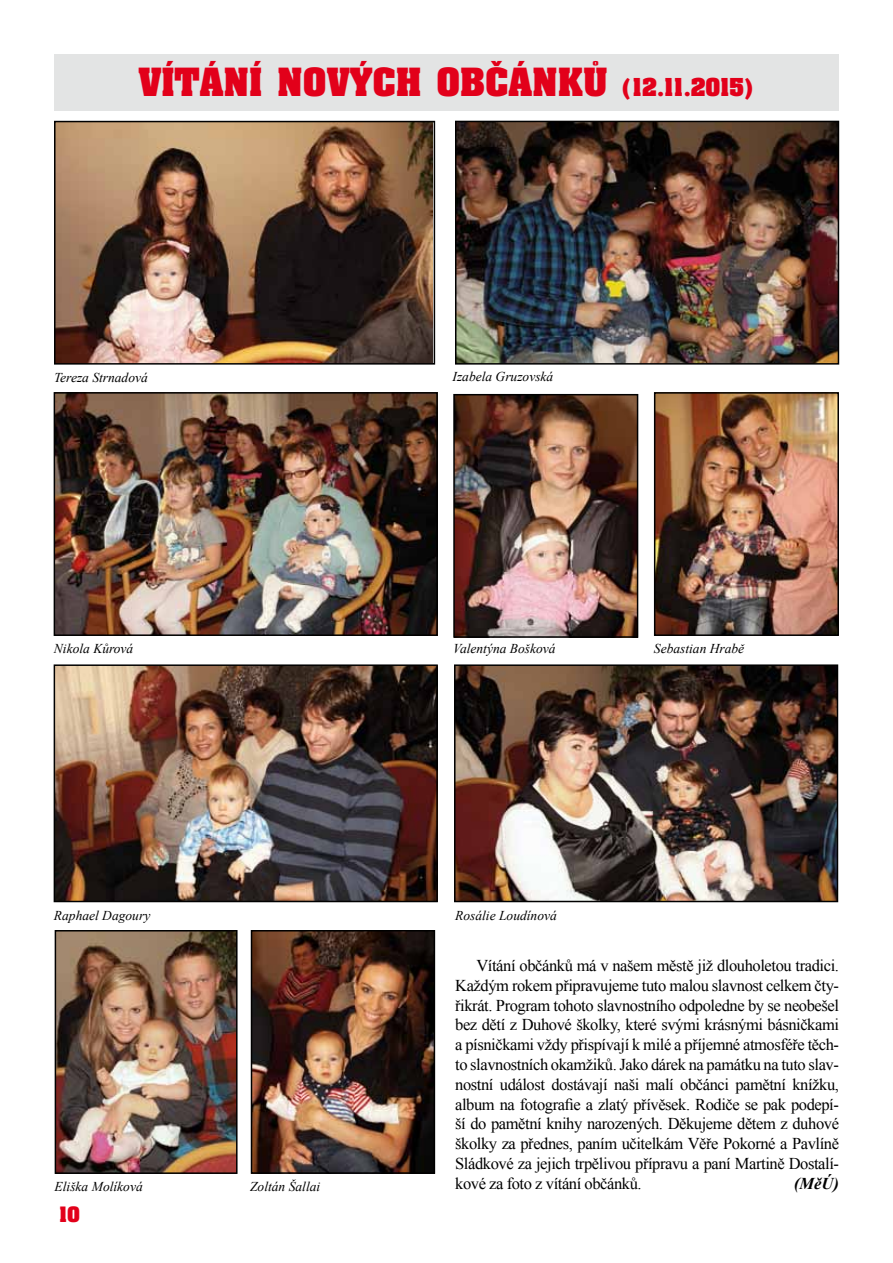
<style>
.page{position:relative;width:893px;height:1263px;background:#fff}
.page>*{position:absolute;margin:0;border:0;box-sizing:border-box;transform-origin:0 0}
.t1{font:33px "Aardvark CE Bold";color:#e2001a}
.t2{font:18px "Aardvark CE Bold";color:#e2001a}
.t3{font:16.5px/19.8px "Times New Roman";letter-spacing:-.025em;color:#000;text-align:justify}
.t4{font:italic 700 16.5px "Times New Roman";color:#000}
.t5{font:italic 13.5px "Times New Roman";color:#000}
.s1{font-size:21px}
</style>
<div class="page">
<div style="left:54px;top:54px;width:785px;height:57px;background:#e3e4e4"></div>
<img style="left:458px;top:124px;width:378px;height:238px">
<div style="left:455px;top:121px;width:384px;height:244px;border:2px solid #000"></div>
<img style="left:58px;top:933px;width:177px;height:238px">
<div style="left:55px;top:930px;width:183px;height:244px;border:2px solid #000"></div>
<img style="left:57px;top:395px;width:378px;height:238px">
<div style="left:54px;top:392px;width:384px;height:244px;border:2px solid #000"></div>
<img style="left:457px;top:667px;width:378px;height:232px">
<div style="left:454px;top:664px;width:384px;height:238px;border:2px solid #000"></div>
<img style="left:57px;top:667px;width:378px;height:232px">
<div style="left:54px;top:664px;width:384px;height:238px;border:2px solid #000"></div>
<img style="left:254px;top:933px;width:178px;height:238px">
<div style="left:251px;top:930px;width:184px;height:244px;border:2px solid #000"></div>
<img style="left:456px;top:397px;width:179px;height:238px">
<div style="left:453px;top:394px;width:185px;height:244px;border:2px solid #000"></div>
<img style="left:657px;top:395px;width:179px;height:238px">
<div style="left:654px;top:392px;width:185px;height:244px;border:2px solid #000"></div>
<img style="left:57px;top:124px;width:375px;height:238px">
<div style="left:54px;top:121px;width:381px;height:244px;border:2px solid #000"></div>
<h1 class="t1" style="left:138px;top:59px;width:617px">VÍTÁNÍ NOVÝCH OBČÁNKŮ <span class="s1">(12.11.2015)</span></h1>
<p class="t5" style="left:54px;top:368px;width:95px">Tereza Strnadová</p>
<p class="t5" style="left:54px;top:639px;width:81px">Nikola Kůrová</p>
<p class="t5" style="left:452px;top:367px;width:102px">Izabela Gruzovská</p>
<p class="t5" style="left:453px;top:639px;width:104px">Valentýna Bošková</p>
<p class="t5" style="left:654px;top:639px;width:92px">Sebastian Hrabě</p>
<p class="t5" style="left:54px;top:906px;width:98px">Raphael Dagoury</p>
<p class="t5" style="left:455px;top:906px;width:103px">Rosálie Loudínová</p>
<p class="t5" style="left:55px;top:1177px;width:90px">Eliška Molíková</p>
<p class="t2" style="left:59px;top:1202px;width:22px">10</p>
<p class="t5" style="left:250px;top:1177px;width:72px">Zoltán Šallai</p>
<p class="t3" style="left:455px;top:955px;width:385px;text-indent:21px">Vítání občánků má v našem městě již dlouholetou tradici.<br>Každým rokem připravujeme tuto malou slavnost celkem čty&shy;řikrát. Program tohoto slavnostního odpoledne by se neobešel bez dětí z Duhové školky, které svými krásnými básničkami a písničkami vždy přispívají k milé a příjemné atmosféře těch&shy;to slavnostních okamžiků. Jako dárek na památku na tuto slav&shy;nostní událost dostávají naši malí občánci pamětní knížku, album na fotografie a zlatý přívěsek. Rodiče se pak podepí&shy;ší do pamětní knihy narozených. Děkujeme dětem z duhové školky za přednes, paním učitelkám Věře Pokorné a Pavlíně Sládkové za jejich trpělivou přípravu a paní Martině Dostalí&shy;kové za foto z vítání občánků.</p>
<p class="t4" style="left:794px;top:1172px;width:46px">(MěÚ)</p>
</div>
